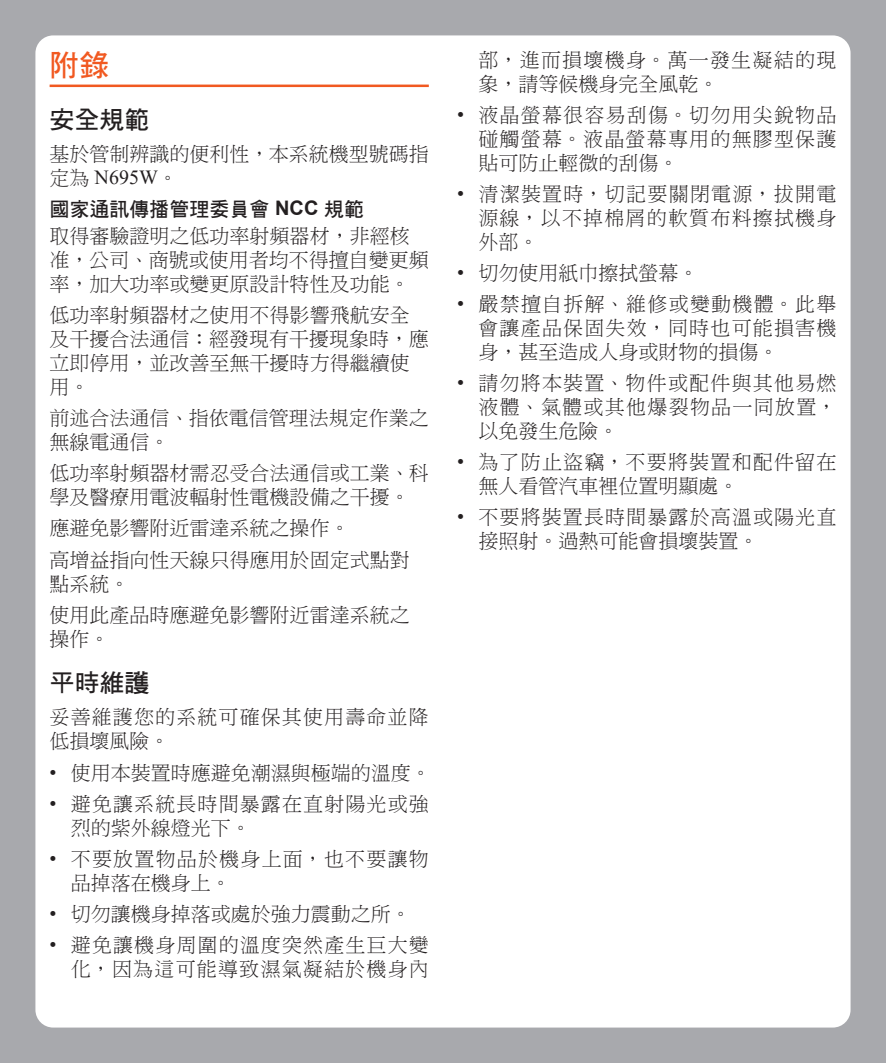
<style>
.page{position:relative;width:886px;height:1063px;background:#a8a9ad}
.page>*{position:absolute;margin:0;border:0;box-sizing:border-box;transform-origin:0 0}
.t1{font:30px "DF Hei W7 WINP BF";color:#f15921}
.t2{font:25px "DF Hei W7 WINP BF";color:#231f20}
.t3{font:20px/24px "DF Ming W3 WINP BF";color:#231f20}
.t4{font:20px/24px "DF Ming W3 WINP BF";letter-spacing:.055em;color:#231f20}
.t5{font:20px/24px "DF Ming W3 WINP BF";letter-spacing:.06em;color:#231f20}
.t6{font:20px/24px "DF Ming W3 WINP BF";letter-spacing:.065em;color:#231f20}
.t7{font:20px "DF Hei W7 WINP BF";color:#231f20}
.t8{font:20px "Times New Roman";color:#231f20}
.s1{font-family:"DF Ming W3 WINP BF"}
.s2{font-family:"Arial";font-weight:700}
.s3{font-family:"Times New Roman"}
</style>
<div class="page">
<div style="left:35px;top:35px;width:815px;height:993px;background:#fff;border-radius:18px"></div>
<hr style="left:50px;top:85px;width:379px;height:2px;background:#f15921">
<h1 class="t1" style="left:50px;top:50px;width:61px">附錄</h1>
<p class="t2" style="left:50px;top:107px;width:101px">安全規範</p>
<p class="t3" style="left:50px;top:142px;width:381px">基於管制辨識的便利性，本系統機型號碼指</p>
<p class="t8" style="left:50px;top:163px;width:130px"><span class="s1">定為</span> N695W<span class="s1">。</span></p>
<p class="t7" style="left:50px;top:199px;width:316px">國家通訊傳播管理委員會 <span class="s2">NCC</span> 規範</p>
<p class="t3" style="left:50px;top:224px;width:381px">取得審驗證明之低功率射頻器材，非經核准，公司、商號或使用者均不得擅自變更頻率，加大功率或變更原設計特性及功能。</p>
<p class="t3" style="left:50px;top:303px;width:381px">低功率射頻器材之使用不得影響飛航安全及干擾合法通信：經發現有干擾現象時，應立即停用，並改善至無干擾時方得繼續使用。</p>
<p class="t3" style="left:50px;top:406px;width:381px">前述合法通信、指依電信管理法規定作業之無線電通信。</p>
<p class="t3" style="left:50px;top:461px;width:381px">低功率射頻器材需忍受合法通信或工業、科學及醫療用電波輻射性電機設備之干擾。</p>
<p class="t3" style="left:50px;top:513px;width:362px;line-height:31px">應避免影響附近雷達系統之操作。<br>高增益指向性天線只得應用於固定式點對</p>
<p class="t3" style="left:50px;top:568px;width:362px;line-height:31px">點系統。<br>使用此產品時應避免影響附近雷達系統之</p>
<p class="t3" style="left:50px;top:627px;width:61px">操作。</p>
<p class="t2" style="left:50px;top:670px;width:101px">平時維護</p>
<p class="t4" style="left:50px;top:705px;width:381px">妥善維護您的系統可確保其使用壽命並降低損壞風險。</p>
<p class="t3" style="left:50px;top:761px;width:383px"><span class="s3">•</span> 使用本裝置時應避免潮濕與極端的溫度。</p>
<p class="t4" style="left:71px;top:792px;width:359px;text-indent:-21px"><span class="s3">•</span> 避免讓系統長時間暴露在直射陽光或強烈的紫外線燈光下。</p>
<p class="t5" style="left:71px;top:847px;width:359px;text-indent:-21px"><span class="s3">•</span> 不要放置物品於機身上面，也不要讓物品掉落在機身上。</p>
<p class="t3" style="left:50px;top:902px;width:363px"><span class="s3">•</span> 切勿讓機身掉落或處於強力震動之所。</p>
<p class="t4" style="left:50px;top:933px;width:381px;text-align:right"><span class="s3">•</span> 避免讓機身周圍的溫度突然產生巨大變化，因為這可能導致濕氣凝結於機身內</p>
<p class="t6" style="left:478px;top:48px;width:359px">部，進而損壞機身。萬一發生凝結的現象，請等候機身完全風乾。</p>
<p class="t3" style="left:478px;top:103px;width:359px;text-align:justify;text-indent:-21px"><span class="s3">•</span> 液晶螢幕很容易刮傷。切勿用尖銳物品碰觸螢幕。液晶螢幕專用的無膠型保護貼可防止輕微的刮傷。</p>
<p class="t3" style="left:478px;top:182px;width:359px;text-align:justify;text-indent:-21px"><span class="s3">•</span> 清潔裝置時，切記要關閉電源，拔開電源線，以不掉棉屑的軟質布料擦拭機身外部。</p>
<p class="t3" style="left:457px;top:261px;width:243px"><span class="s3">•</span> 切勿使用紙巾擦拭螢幕。</p>
<p class="t3" style="left:478px;top:292px;width:359px;text-align:justify;text-indent:-21px"><span class="s3">•</span> 嚴禁擅自拆解、維修或變動機體。此舉會讓產品保固失效，同時也可能損害機身，甚至造成人身或財物的損傷。</p>
<p class="t3" style="left:478px;top:371px;width:359px;text-align:justify;text-indent:-21px"><span class="s3">•</span> 請勿將本裝置、物件或配件與其他易燃液體、氣體或其他爆裂物品一同放置，以免發生危險。</p>
<p class="t5" style="left:478px;top:450px;width:359px;text-indent:-21px"><span class="s3">•</span> 為了防止盜竊，不要將裝置和配件留在無人看管汽車裡位置明顯處。</p>
<p class="t4" style="left:478px;top:505px;width:359px;text-indent:-21px"><span class="s3">•</span> 不要將裝置長時間暴露於高溫或陽光直接照射。過熱可能會損壞裝置。</p>
</div>
